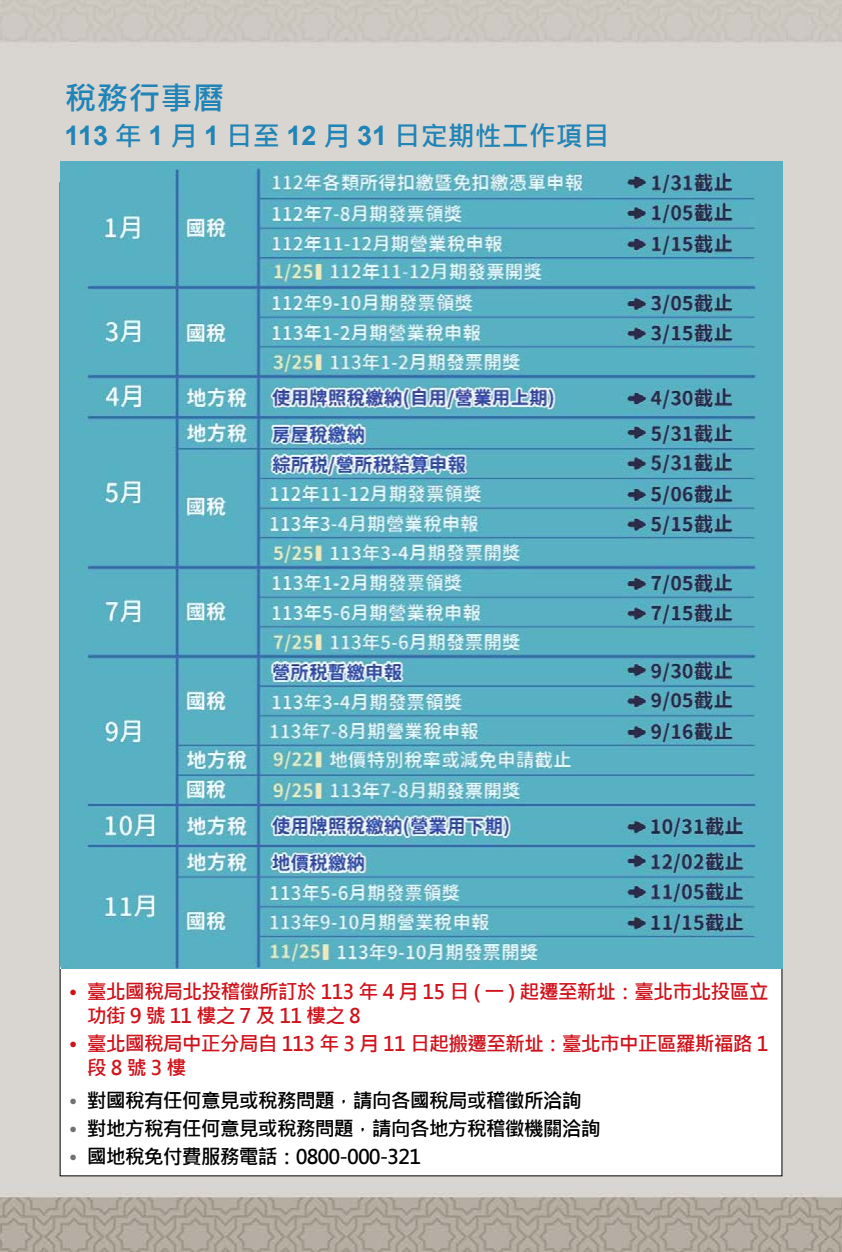
<style>
.page{position:relative;width:842px;height:1252px;background:#fff}
.page>*{position:absolute;margin:0;border:0;box-sizing:border-box;transform-origin:0 0}
.t1{font:700 32px "Microsoft Jheng Hei";color:#2084b6}
.t2{font:700 27px "Microsoft Jheng Hei";color:#2084b6}
.t3{font:700 20px/24px "Microsoft Jheng Hei";letter-spacing:-.05em;color:#d0121b}
.t4{font:700 20px "Microsoft Jheng Hei";letter-spacing:-.05em;color:#000}
.s1{font-family:"Arial"}
.s2{font-weight:400}
.s3{font-weight:400;color:#727171}
</style>
<div class="page">
<img style="left:0;top:0;width:842px;height:1252px">
<div style="left:60px;top:183px;width:722px;height:993px;background:#fff"></div>
<img style="left:60px;top:161px;width:722px;height:808px">
<h1 class="t1" style="left:65px;top:78px;width:161px">稅務行事曆</h1>
<h2 class="t2" style="left:65px;top:119px;width:547px"><span class="s1">113</span> 年 <span class="s1">1</span> 月 <span class="s1">1</span> 日至 <span class="s1">12</span> 月 <span class="s1">31</span> 日定期性工作項目</h2>
<p class="t3" style="left:87px;top:980px;width:683px;text-indent:-18px"><span class="s2">•</span> 臺北國稅局北投稽徵所訂於 113 年 4 月 15 日 ( 一 ) 起遷至新址：臺北市北投區立功街9號11樓之7及11樓之8</p>
<p class="t3" style="left:87px;top:1032px;width:683px;text-indent:-18px"><span class="s2">•</span> 臺北國稅局中正分局自 113 年 3 月 11 日起搬遷至新址：臺北市中正區羅斯福路 1段8號3樓</p>
<p class="t4" style="left:69px;top:1088px;width:515px"><span class="s3">•</span> 對國稅有任何意見或稅務問題，請向各國稅局或稽徵所洽詢</p>
<p class="t4" style="left:69px;top:1116px;width:534px"><span class="s3">•</span> 對地方稅有任何意見或稅務問題，請向各地方稅稽徵機關洽詢</p>
<p class="t4" style="left:69px;top:1144px;width:354px"><span class="s3">•</span> 國地稅免付費服務電話：0800-000-321</p>
</div>
